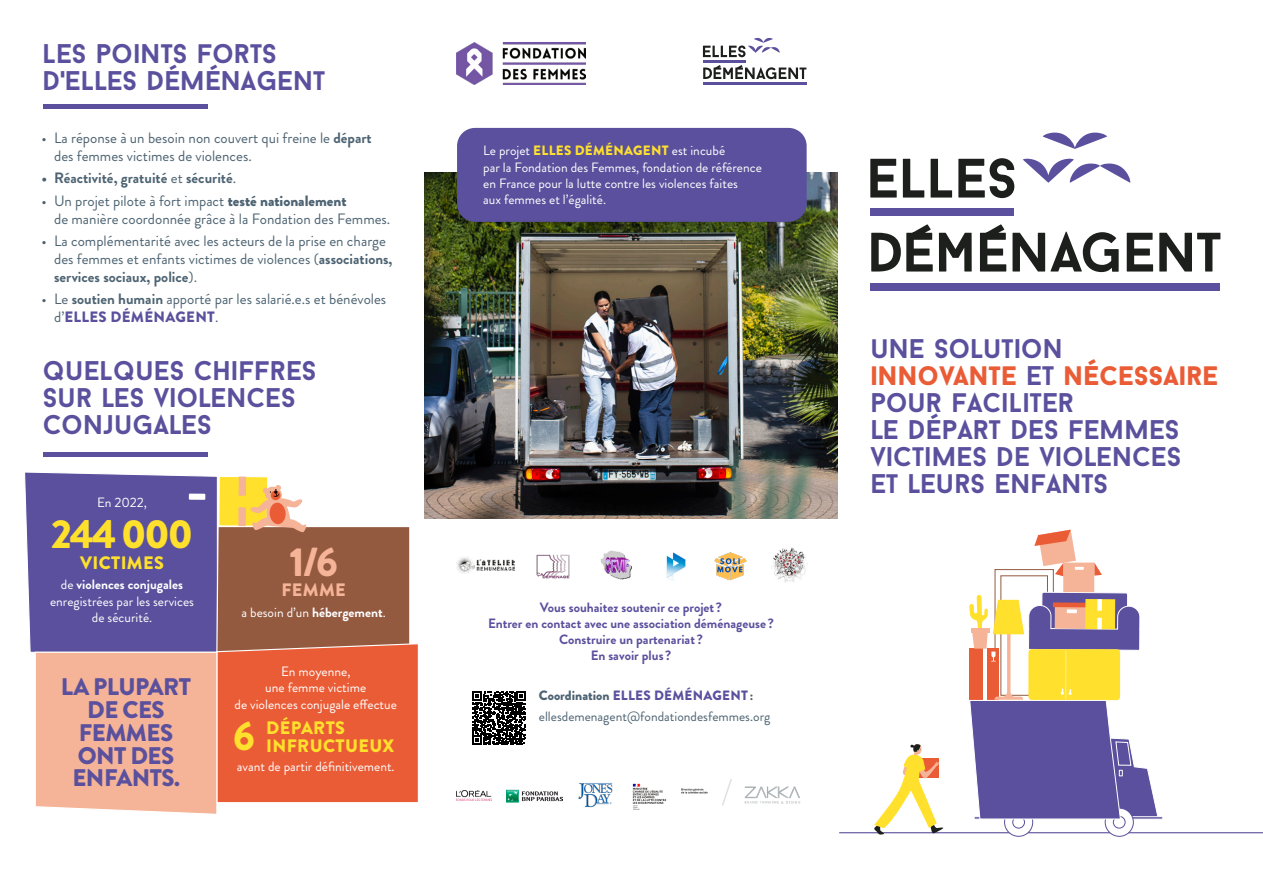
<style>
.page{position:relative;width:1263px;height:893px;background:#fff}
.page>*{position:absolute;margin:0;border:0;box-sizing:border-box;transform-origin:0 0}
.t1{font:900 40.5px "Brandon Grotesque";letter-spacing:-.05em;color:#ffe02c}
.t2{font:900 40.5px "Brandon Grotesque";color:#f5b497}
.t3{font:700 27px/27px "Baron Neue";color:#5a509d}
.t4{font:900 24px/22.8px "Brandon Grotesque";letter-spacing:-.02em;color:#5a509d;text-align:center}
.t5{font:900 18px/17.7px "Brandon Grotesque";letter-spacing:.02em;color:#ffe02c}
.t6{font:900 18px "Brandon Grotesque";letter-spacing:.02em;color:#f5b497}
.t7{font:15px/18px "Brandon Grotesque";color:#4d6372}
.t8{font:700 15px "Brandon Grotesque";color:#4d6372}
.t9{font:13.5px/16.2px "Brandon Grotesque";color:#fff;text-align:center}
.t10{font:700 13.5px/16.2px "Brandon Grotesque";color:#5a509d;text-align:center}
.t11{font:13.5px/20.4px "Brandon Grotesque";color:#4d6372}
.s1{font-weight:700}
.s2{font-weight:400}
.s3{font-weight:900}
.s4{font-weight:900;color:#5a509d}
.s5{font-weight:900;color:#ffe02c}
.s6{font-weight:900;color:#ea5c36}
</style>
<div class="page">
<svg style="left:1023px;top:158px;width:108px;height:25px"></svg>
<svg style="left:1043px;top:132px;width:64px;height:17px"></svg>
<svg style="left:870px;top:159px;width:27px;height:39px"></svg>
<svg style="left:903px;top:159px;width:21px;height:39px"></svg>
<svg style="left:930px;top:159px;width:22px;height:39px"></svg>
<svg style="left:958px;top:158px;width:56px;height:40px"></svg>
<svg style="left:871px;top:224px;width:62px;height:48px"></svg>
<svg style="left:980px;top:224px;width:26px;height:48px"></svg>
<svg style="left:939px;top:233px;width:33px;height:39px"></svg>
<svg style="left:1012px;top:232px;width:107px;height:40px"></svg>
<svg style="left:1127px;top:233px;width:26px;height:39px"></svg>
<svg style="left:1159px;top:233px;width:61px;height:39px"></svg>
<div style="left:870px;top:283px;width:350px;height:8px;background:#5a509d"></div>
<div style="left:870px;top:208px;width:144px;height:8px;background:#5a509d"></div>
<hr style="left:839px;top:832px;width:424px;height:1px;background:#5a509d">
<svg style="left:874px;top:744px;width:70px;height:91px"></svg>
<div style="left:974px;top:816px;width:189px;height:3px;background:#5a509d;border:1px solid #fff"></div>
<svg style="left:969px;top:529px;width:190px;height:308px"></svg>
<img style="left:424px;top:173px;width:413px;height:345px">
<div style="left:457px;top:128px;width:350px;height:94px;background:#5a509d;border-radius:18px"></div>
<div style="left:43px;top:104px;width:164px;height:5px;background:#5a509d"></div>
<hr style="left:43px;top:452px;width:164px;height:4px;background:#5a509d">
<svg style="left:703px;top:38px;width:77px;height:19px"></svg>
<svg style="left:703px;top:65px;width:103px;height:14px"></svg>
<hr style="left:703px;top:82px;width:103px;height:3px;background:#5a509d">
<hr style="left:703px;top:60px;width:42px;height:3px;background:#5a509d">
<img style="left:456px;top:43px;width:130px;height:41px">
<img style="left:536px;top:554px;width:34px;height:25px">
<img style="left:600px;top:551px;width:31px;height:28px">
<img style="left:714px;top:552px;width:32px;height:29px">
<img style="left:456px;top:557px;width:58px;height:16px">
<img style="left:666px;top:552px;width:20px;height:29px">
<img style="left:771px;top:547px;width:36px;height:36px">
<svg style="left:25px;top:472px;width:393px;height:342px;background:#bc807d"></svg>
<div style="left:269px;top:502px;width:17px;height:22px;background:#ea5c36;border-radius:50%"></div>
<img style="left:578px;top:783px;width:35px;height:25px">
<img style="left:744px;top:786px;width:56px;height:18px">
<img style="left:456px;top:791px;width:36px;height:9px">
<img style="left:507px;top:789px;width:55px;height:14px">
<svg style="left:722px;top:779px;width:10px;height:27px"></svg>
<img style="left:632px;top:783px;width:76px;height:27px">
<svg style="left:473px;top:692px;width:53px;height:53px"></svg>
<h2 class="t3" style="left:43px;top:39px;width:284px">LES POINTS FORTS<br>D'ELLES DÉMÉNAGENT</h2>
<p class="t7" style="left:54px;top:129px;width:319px;text-indent:-13px">• La réponse à un besoin non couvert qui freine le <span class="s1">départ </span>des femmes victimes de violences.</p>
<p class="t8" style="left:41px;top:168px;width:196px">• Réactivité, gratuité <span class="s2">et</span> sécurité<span class="s2">.</span></p>
<p class="t7" style="left:54px;top:192px;width:338px;text-indent:-13px">• Un projet pilote à fort impact <span class="s3">testé nationalement<br></span>de manière coordonnée grâce à la Fondation des Femmes.</p>
<p class="t7" style="left:54px;top:232px;width:340px;text-indent:-13px">• La complémentarité avec les acteurs de la prise en charge des femmes et enfants victimes de violences (<span class="s1">associations, services sociaux, police</span>).</p>
<p class="t7" style="left:54px;top:290px;width:334px;text-indent:-13px">• Le <span class="s1">soutien humain</span> apporté par les salarié.e.s et bénévoles d’<span class="s4">ELLES DÉMÉNAGENT</span>.</p>
<h2 class="t3" style="left:43px;top:357px;width:275px">QUELQUES CHIFFRES<br>SUR LES VIOLENCES<br>CONJUGALES</h2>
<p class="t9" style="left:97px;top:494px;width:52px">En 2022,</p>
<h1 class="t1" style="left:51px;top:506px;width:144px">244 000</h1>
<p class="t5" style="left:80px;top:554px;width:85px">VICTIMES</p>
<p class="t9" style="left:50px;top:577px;width:145px">de <span class="s1">violences conjugales </span>enregistrées par les services de sécurité.</p>
<h3 class="t4" style="left:61px;top:676px;width:132px">LA PLUPART<br>DE CES<br>FEMMES<br>ONT DES<br>ENFANTS.</h3>
<h1 class="t2" style="left:289px;top:533px;width:50px">1/6</h1>
<p class="t6" style="left:281px;top:577px;width:66px">FEMME</p>
<p class="t9" style="left:241px;top:604px;width:146px">a besoin d’un <span class="s1">hébergement</span>.</p>
<p class="t9" style="left:235px;top:664px;width:164px">En moyenne,<br>une femme victime<br>de violences conjugale effectue</p>
<h1 class="t1" style="left:233px;top:708px;width:23px">6</h1>
<p class="t9" style="left:237px;top:758px;width:159px">avant de partir définitivement.</p>
<p class="t5" style="left:266px;top:719px;width:130px">DÉPARTS<br>INFRUCTUEUX</p>
<p class="t9" style="left:483px;top:143px;width:280px;text-align:left">Le projet <span class="s5">ELLES DÉMÉNAGENT</span> est incubé<br>par la Fondation des Femmes, fondation de référence en France pour la lutte contre les violences faites<br>aux femmes et l’égalité.</p>
<p class="t10" style="left:488px;top:599px;width:287px">Vous souhaitez soutenir ce projet ?<br>Entrer en contact avec une association déménageuse ?<br>Construire un partenariat ?<br>En savoir plus ?</p>
<p class="t11" style="left:539px;top:685px;width:233px"><span class="s3">Coordination</span> <span class="s4">ELLES DÉMÉNAGENT</span> <span class="s3">: </span>ellesdemenagent@fondationdesfemmes.org</p>
<h2 class="t3" style="left:870px;top:334px;width:350px">UNE SOLUTION<br><span class="s6">INNOVANTE</span> ET <span class="s6">NÉCESSAIRE<br></span>POUR FACILITER<br>LE DÉPART DES FEMMES<br>VICTIMES DE VIOLENCES<br>ET LEURS ENFANTS</h2>
</div>
